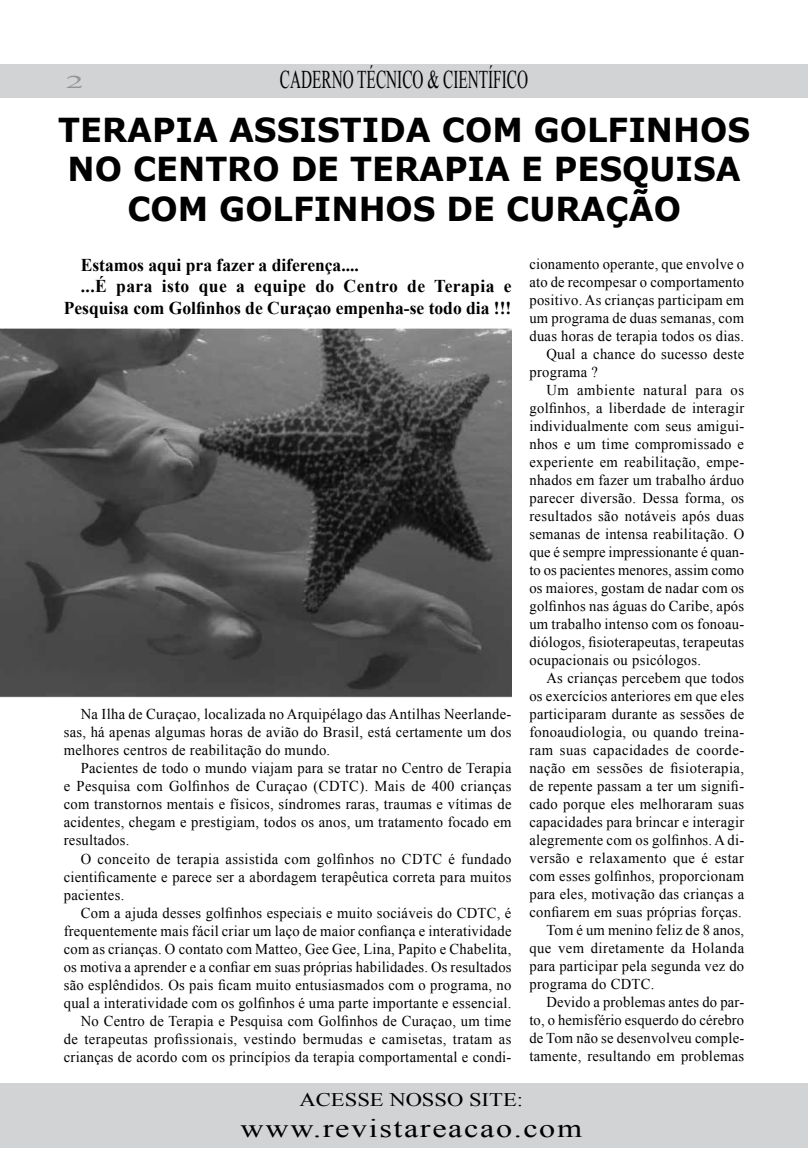
<style>
.page{position:relative;width:808px;height:1170px;background:#fff}
.page>*{position:absolute;margin:0;border:0;box-sizing:border-box;transform-origin:0 0}
.t1{font:700 33px/39.6px "Verdana";color:#000;text-align:center}
.t2{font:25.8px "Times New Roman";letter-spacing:.05em;color:#000;scale:1.25 1}
.t3{font:25.5px "Times New Roman";color:#000;scale:.6 1}
.t4{font:19.2px "Times New Roman";color:#000;scale:1.18 1}
.t5{font:700 18px "Times New Roman";color:#000}
.t6{font:700 18px "Times New Roman";letter-spacing:.025em;color:#000}
.t7{font:18px "Times New Roman";color:#939598;scale:2 1}
.t8{font:15px/18px "Times New Roman";letter-spacing:.02em;color:#000;text-align:justify}
.t9{font:15px "Times New Roman";letter-spacing:.04em;color:#000}
</style>
<div class="page">
<div style="left:0;top:64px;width:808px;height:33px;background:#d1d3d4"></div>
<div style="left:0;top:1082px;width:808px;height:65px;background:#d1d3d4"></div>
<img style="left:0;top:328px;width:511px;height:369px">
<p class="t7" style="left:66px;top:70px;width:10px">2</p>
<h3 class="t3" style="left:280px;top:62px;width:415px">CADERNO TÉCNICO &amp; CIENTÍFICO</h3>
<h1 class="t1" style="left:58px;top:110px;width:693px">TERAPIA ASSISTIDA COM GOLFINHOS<br>NO CENTRO DE TERAPIA E PESQUISA<br>COM GOLFINHOS DE CURAÇãO</h1>
<p class="t8" style="left:529px;top:254px;width:216px">cionamento operante, que envolve o</p>
<p class="t8" style="left:529px;top:272px;width:216px">ato de recompesar o comportamento</p>
<p class="t8" style="left:529px;top:290px;width:216px">positivo. As crianças participam em</p>
<p class="t8" style="left:529px;top:308px;width:216px">um programa de duas semanas, com</p>
<p class="t8" style="left:529px;top:326px;width:216px">duas horas de terapia todos os dias.</p>
<p class="t8" style="left:546px;top:344px;width:199px">Qual a chance do sucesso deste</p>
<p class="t8" style="left:529px;top:362px;width:70px">programa ?</p>
<p class="t9" style="left:546px;top:380px;width:199px">Um ambiente natural para os</p>
<p class="t8" style="left:529px;top:398px;width:216px">golfinhos, a liberdade de interagir</p>
<p class="t8" style="left:529px;top:416px;width:216px">individualmente com seus amigui-</p>
<p class="t8" style="left:529px;top:434px;width:216px">nhos e um time compromissado e</p>
<p class="t8" style="left:529px;top:452px;width:216px">experiente em reabilitação, empe-</p>
<p class="t8" style="left:529px;top:470px;width:216px">nhados em fazer um trabalho árduo</p>
<p class="t8" style="left:529px;top:488px;width:216px">parecer diversão. Dessa forma, os</p>
<p class="t8" style="left:529px;top:506px;width:216px">resultados são notáveis após duas</p>
<p class="t8" style="left:529px;top:524px;width:216px">semanas de intensa reabilitação. O</p>
<p class="t8" style="left:529px;top:542px;width:216px">que é sempre impressionante é quan-</p>
<p class="t8" style="left:529px;top:560px;width:216px">to os pacientes menores, assim como</p>
<p class="t8" style="left:529px;top:578px;width:216px">os maiores, gostam de nadar com os</p>
<p class="t8" style="left:529px;top:596px;width:216px">golfinhos nas águas do Caribe, após</p>
<p class="t8" style="left:529px;top:614px;width:216px">um trabalho intenso com os fonoau-</p>
<p class="t8" style="left:529px;top:632px;width:216px">diólogos, fisioterapeutas, terapeutas</p>
<p class="t8" style="left:529px;top:650px;width:173px">ocupacionais ou psicólogos.</p>
<p class="t8" style="left:546px;top:668px;width:199px">As crianças percebem que todos</p>
<p class="t8" style="left:529px;top:686px;width:216px">os exercícios anteriores em que eles</p>
<p class="t8" style="left:529px;top:704px;width:216px">participaram durante as sessões de</p>
<p class="t8" style="left:529px;top:722px;width:216px">fonoaudiologia, ou quando treina-</p>
<p class="t8" style="left:529px;top:740px;width:216px">ram suas capacidades de coorde-</p>
<p class="t8" style="left:529px;top:758px;width:216px">nação em sessões de fisioterapia,</p>
<p class="t8" style="left:529px;top:776px;width:216px">de repente passam a ter um signifi-</p>
<p class="t8" style="left:529px;top:794px;width:216px">cado porque eles melhoraram suas</p>
<p class="t8" style="left:529px;top:812px;width:216px">capacidades para brincar e interagir</p>
<p class="t8" style="left:529px;top:830px;width:216px">alegremente com os golfinhos. A di-</p>
<p class="t8" style="left:529px;top:848px;width:216px">versão e relaxamento que é estar</p>
<p class="t8" style="left:529px;top:866px;width:216px">com esses golfinhos, proporcionam</p>
<p class="t8" style="left:529px;top:884px;width:216px">para eles, motivação das crianças a</p>
<p class="t8" style="left:529px;top:902px;width:214px">confiarem em suas próprias forças.</p>
<p class="t8" style="left:546px;top:920px;width:199px">Tom é um menino feliz de 8 anos,</p>
<p class="t8" style="left:529px;top:938px;width:216px">que vem diretamente da Holanda</p>
<p class="t8" style="left:529px;top:956px;width:216px">para participar pela segunda vez do</p>
<p class="t8" style="left:529px;top:974px;width:127px">programa do CDTC.</p>
<p class="t8" style="left:546px;top:992px;width:199px">Devido a problemas antes do par-</p>
<p class="t8" style="left:529px;top:1010px;width:216px">to, o hemisfério esquerdo do cérebro</p>
<p class="t8" style="left:529px;top:1028px;width:216px">de Tom não se desenvolveu comple-</p>
<p class="t8" style="left:529px;top:1046px;width:216px">tamente, resultando em problemas</p>
<p class="t5" style="left:81px;top:252px;width:280px">Estamos aqui pra fazer a diferença....</p>
<p class="t6" style="left:81px;top:274px;width:432px">...É para isto que a equipe do Centro de Terapia e</p>
<p class="t5" style="left:64px;top:295px;width:449px">Pesquisa com Golfinhos de Curaçao empenha-se todo dia !!!</p>
<p class="t8" style="left:64px;top:705px;width:449px;text-indent:17px">Na Ilha de Curaçao, localizada no Arquipélago das Antilhas Neerlande&shy;sas, há apenas algumas horas de avião do Brasil, está certamente um dos melhores centros de reabilitação do mundo.</p>
<p class="t8" style="left:64px;top:759px;width:449px;text-indent:17px">Pacientes de todo o mundo viajam para se tratar no Centro de Terapia e Pesquisa com Golfinhos de Curaçao (CDTC). Mais de 400 crianças com transtornos mentais e físicos, síndromes raras, traumas e vítimas de acidentes, chegam e prestigiam, todos os anos, um tratamento focado em resultados.</p>
<p class="t8" style="left:64px;top:849px;width:449px;text-indent:17px">O conceito de terapia assistida com golfinhos no CDTC é fundado cientificamente e parece ser a abordagem terapêutica correta para muitos pacientes.</p>
<p class="t8" style="left:64px;top:903px;width:449px;text-align:right">Com a ajuda desses golfinhos especiais e muito sociáveis do CDTC, é frequentemente mais fácil criar um laço de maior confiança e interatividade com as crianças. O contato com Matteo, Gee Gee, Lina, Papito e Chabelita, os motiva a aprender e a confiar em suas próprias habilidades. Os resultados são esplêndidos. Os pais ficam muito entusiasmados com o programa, no qual a interatividade com os golfinhos é uma parte importante e essencial.<br>No Centro de Terapia e Pesquisa com Golfinhos de Curaçao, um time de terapeutas profissionais, vestindo bermudas e camisetas, tratam as crianças de acordo com os princípios da terapia comportamental e condi-</p>
<p class="t4" style="left:300px;top:1086px;width:191px">ACESSE NOSSO SITE:</p>
<h2 class="t2" style="left:241px;top:1110px;width:275px">www.revistareacao.com</h2>
</div>
